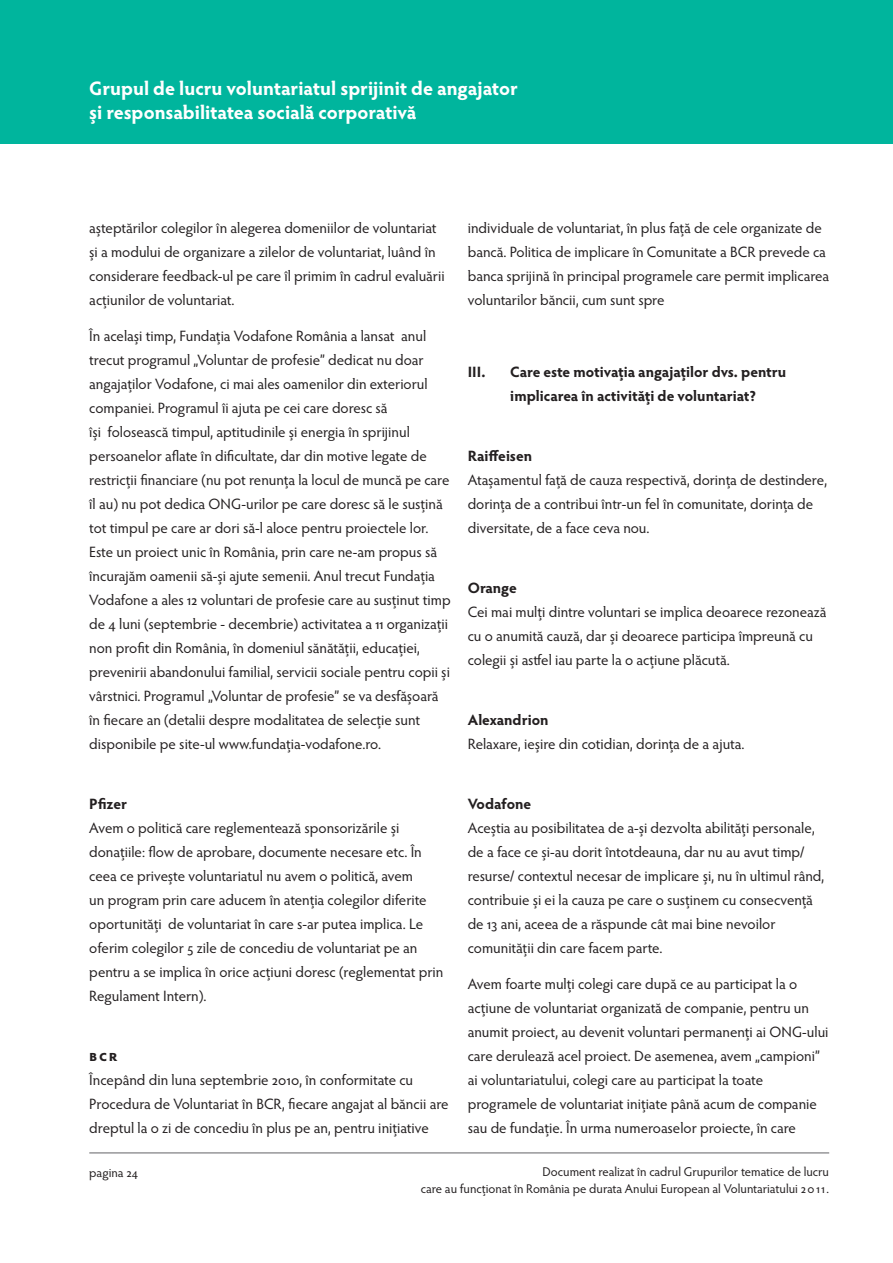
<style>
.page{position:relative;width:893px;height:1263px;background:#fff}
.page>*{position:absolute;margin:0;border:0;box-sizing:border-box;transform-origin:0 0}
.t1{font:700 19.5px/24px "Hypatia Sans Pro";color:#fff}
.t2{font:15px/24px "Hypatia Sans Pro";color:#231f20}
.t3{font:700 15px/24px "Hypatia Sans Pro";letter-spacing:-.005em;color:#231f20}
.t4{font:12.75px/16.5px "Hypatia Sans Pro";color:#231f20;text-align:right}
</style>
<div class="page">
<div style="left:0;top:0;width:893px;height:143px;background:#00b59d"></div>
<hr style="left:89px;top:1153px;width:740px;height:1px;background:#636366">
<h1 class="t1" style="left:89px;top:76px;width:430px">Grupul de lucru voluntariatul sprijinit de angajator și responsabilitatea socială corporativă</h1>
<p class="t2" style="left:89px;top:216px;width:357px">așteptărilor colegilor în alegerea domeniilor de voluntariat și a modului de organizare a zilelor de voluntariat, luând în considerare feedback-ul pe care îl primim în cadrul evaluării acțiunilor de voluntariat.</p>
<p class="t2" style="left:89px;top:324px;width:363px">În același timp, Fundația Vodafone România a lansat anul trecut programul „Voluntar de profesie” dedicat nu doar angajaților Vodafone, ci mai ales oamenilor din exteriorul companiei. Programul îi ajuta pe cei care doresc să<br>își folosească timpul, aptitudinile și energia în sprijinul persoanelor aflate în dificultate, dar din motive legate de restricții financiare (nu pot renunța la locul de muncă pe care îl au) nu pot dedica ONG-urilor pe care doresc să le susțină tot timpul pe care ar dori să-l aloce pentru proiectele lor.<br>Este un proiect unic în România, prin care ne-am propus să încurajăm oamenii să-și ajute semenii. Anul trecut Fundația Vodafone a ales 12 voluntari de profesie care au susținut timp de 4 luni (septembrie - decembrie) activitatea a 11 organizații non profit din România, în domeniul sănătății, educației, prevenirii abandonului familial, servicii sociale pentru copii și vârstnici. Programul „Voluntar de profesie” se va desfășoară în fiecare an (detalii despre modalitatea de selecție sunt disponibile pe site-ul www.fundația-vodafone.ro.</p>
<p class="t2" style="left:468px;top:216px;width:363px">individuale de voluntariat, în plus față de cele organizate de bancă. Politica de implicare în Comunitate a BCR prevede ca banca sprijină în principal programele care permit implicarea voluntarilor băncii, cum sunt spre</p>
<p class="t3" style="left:468px;top:359px;width:19px">III.</p>
<p class="t3" style="left:510px;top:359px;width:278px">Care este motivația angajaților dvs. pentru implicarea în activități de voluntariat?</p>
<p class="t3" style="left:468px;top:443px;width:66px">Raiffeisen</p>
<p class="t2" style="left:468px;top:468px;width:361px">Atașamentul față de cauza respectivă, dorința de destindere, dorința de a contribui într-un fel în comunitate, dorința de diversitate, de a face ceva nou.</p>
<p class="t3" style="left:468px;top:575px;width:51px">Orange</p>
<p class="t2" style="left:468px;top:600px;width:360px">Cei mai mulți dintre voluntari se implica deoarece rezonează cu o anumită cauză, dar și deoarece participa împreună cu colegii și astfel iau parte la o acțiune plăcută.</p>
<p class="t3" style="left:468px;top:707px;width:82px">Alexandrion</p>
<p class="t2" style="left:468px;top:732px;width:278px">Relaxare, ieșire din cotidian, dorința de a ajuta.</p>
<p class="t3" style="left:89px;top:791px;width:39px">Pfizer</p>
<p class="t2" style="left:89px;top:816px;width:356px">Avem o politică care reglementează sponsorizările și donațiile: flow de aprobare, documente necesare etc. În ceea ce privește voluntariatul nu avem o politică, avem<br>un program prin care aducem în atenția colegilor diferite oportunități de voluntariat în care s-ar putea implica. Le oferim colegilor 5 zile de concediu de voluntariat pe an pentru a se implica în orice acțiuni doresc (reglementat prin Regulament Intern).</p>
<p class="t3" style="left:89px;top:1043px;width:30px">BCR</p>
<p class="t2" style="left:89px;top:1068px;width:361px">Începând din luna septembrie 2010, în conformitate cu<br>Procedura de Voluntariat în BCR, fiecare angajat al băncii are dreptul la o zi de concediu în plus pe an, pentru inițiative</p>
<p class="t3" style="left:468px;top:791px;width:65px">Vodafone</p>
<p class="t2" style="left:468px;top:816px;width:358px">Aceștia au posibilitatea de a-și dezvolta abilități personale, de a face ce și-au dorit întotdeauna, dar nu au avut timp/ resurse/ contextul necesar de implicare și, nu în ultimul rând, contribuie și ei la cauza pe care o susținem cu consecvență de 13 ani, aceea de a răspunde cât mai bine nevoilor comunității din care facem parte.</p>
<p class="t2" style="left:468px;top:972px;width:362px">Avem foarte mulți colegi care după ce au participat la o acțiune de voluntariat organizată de companie, pentru un anumit proiect, au devenit voluntari permanenți ai ONG-ului care derulează acel proiect. De asemenea, avem „campioni” ai voluntariatului, colegi care au participat la toate programele de voluntariat inițiate până acum de companie sau de fundație. În urma numeroaselor proiecte, în care</p>
<p class="t4" style="left:89px;top:1164px;width:50px">pagina 24</p>
<p class="t4" style="left:421px;top:1163px;width:410px">Document realizat în cadrul Grupurilor tematice de lucru<br>care au funcționat în România pe durata Anului European al Voluntariatului 2011.</p>
</div>
